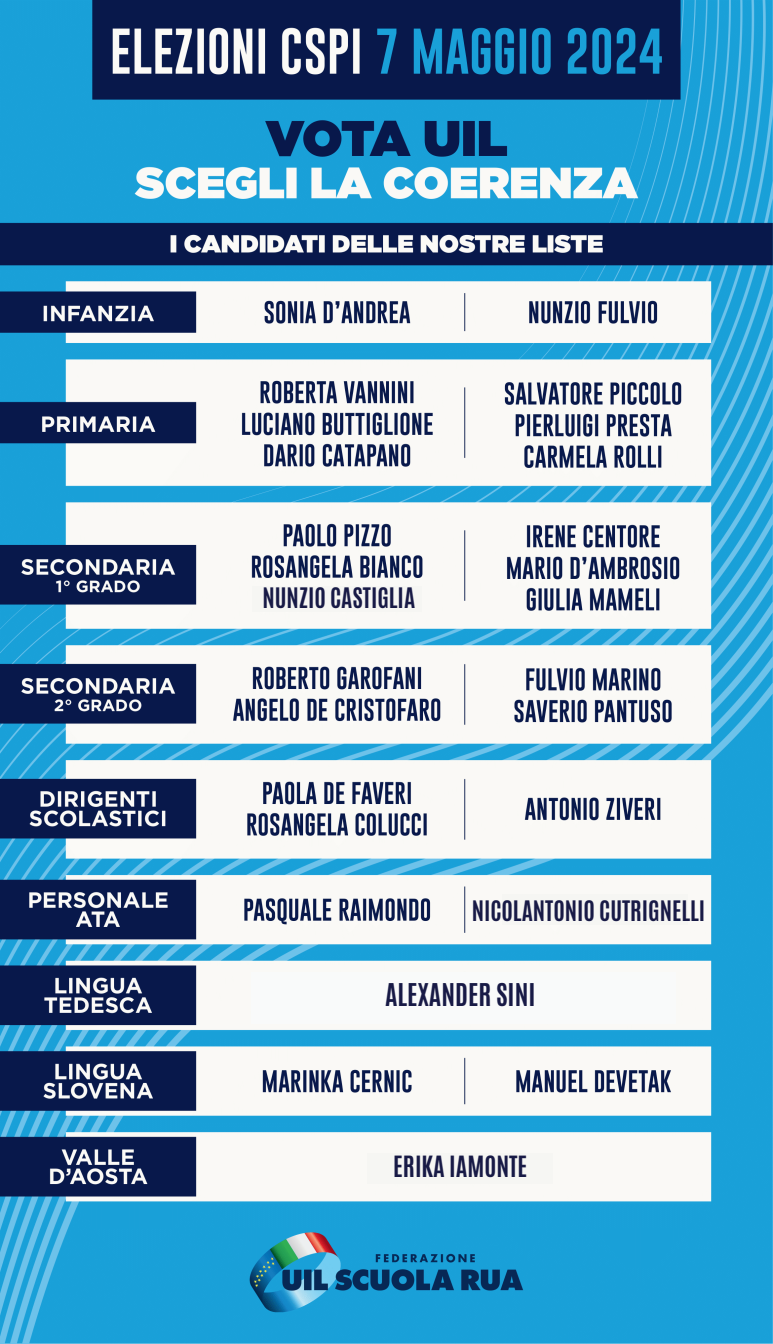
<style>
.page{position:relative;width:773px;height:1344px;background:#fff}
.page>*{position:absolute;margin:0;border:0;box-sizing:border-box;transform-origin:0 0}
.t1{font:700 26.16px "Antonio";color:#181a46}
.t2{font:700 24.41px "Antonio";color:#181a46}
.t3{font:700 23.54px "Antonio";color:#181a46}
</style>
<div class="page">
<img style="left:0;top:0;width:772px;height:1344px">
<div style="left:252px;top:586px;width:169px;height:25px;background:#f6f6f3"></div>
<div style="left:501px;top:894px;width:186px;height:31px;background:#f6f6f3"></div>
<div style="left:367px;top:1153px;width:186px;height:31px;background:#f6f6f3"></div>
<div style="left:251px;top:972px;width:425px;height:52px;background:#f9fafa"></div>
<p class="t3" style="left:262px;top:580px;width:154px">NUNZIO CASTIGLIA</p>
<p class="t3" style="left:471px;top:893px;width:235px">NICOLANTONIO CUTRIGNELLI</p>
<p class="t1" style="left:385px;top:975px;width:152px">ALEXANDER SINI</p>
<p class="t2" style="left:393px;top:1148px;width:135px">ERIKA IAMONTE</p>
</div>
